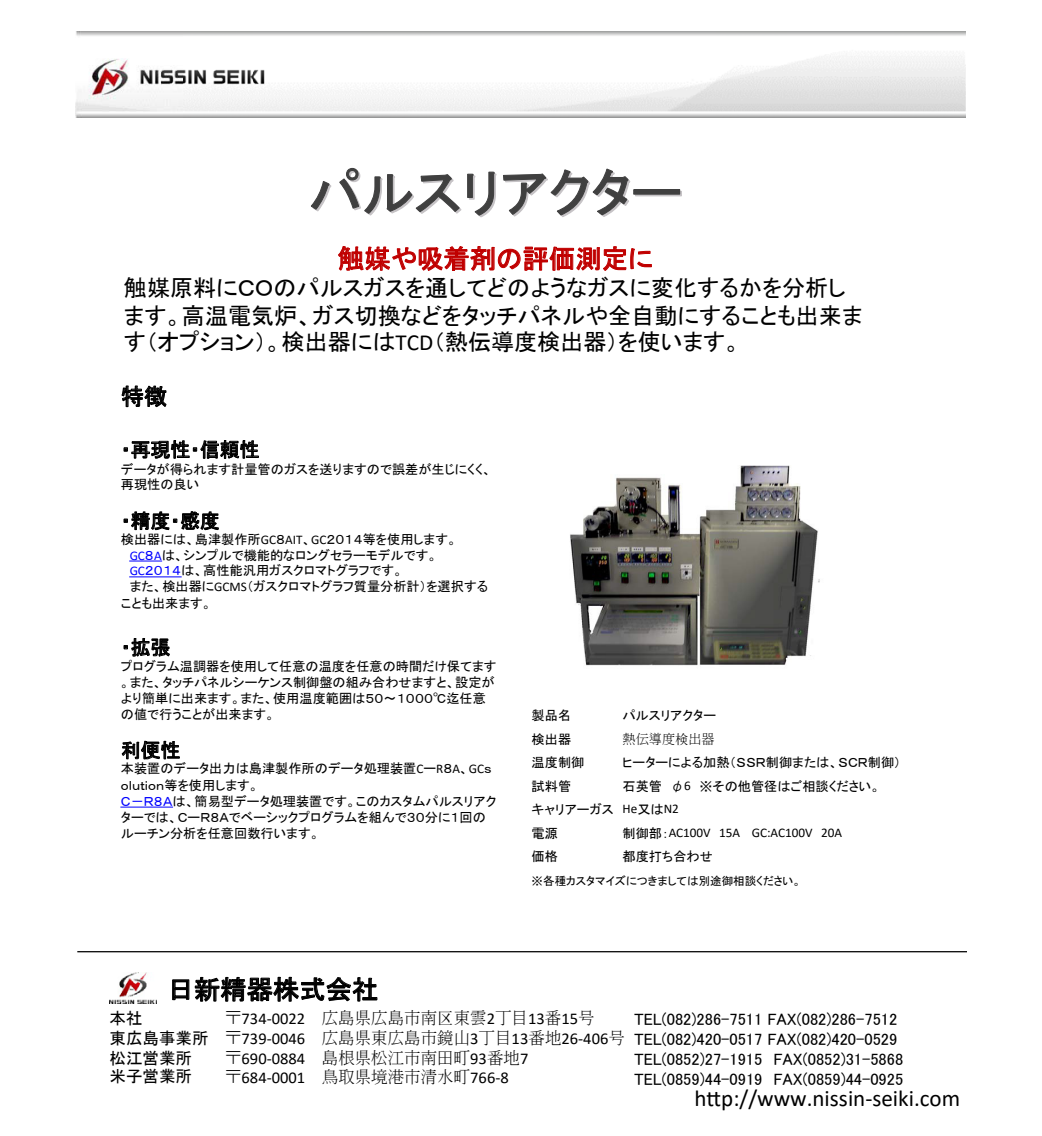
<style>
.page{position:relative;width:1042px;height:1136px;background:#fff}
.page>*{position:absolute;margin:0;border:0;box-sizing:border-box;transform-origin:0 0}
.t1{font:52.68px "MS P Gothic";color:#404040}
.t2{font:26.43px "MS P Gothic";color:#c00000}
.t3{font:26.43px "MS P Gothic";color:#000}
.t4{font:23.1px/26.8px "MS P Gothic";color:#000}
.t5{font:23.1px "Calibri";color:#000}
.t6{font:19.78px "MS P Gothic";color:#000}
.t7{font:16.45px/19.8px "MS P Gothic";color:#000}
.t8{font:16.45px "Calibri";color:#000}
.t9{font:300 16.45px "Adobe Ming Std";color:#000}
.t10{font:13.12px/16.1px "MS P Gothic";color:#000}
.t11{font:13.12px "Calibri";letter-spacing:-.005em;color:#000}
.t12{font:300 13.12px "Adobe Ming Std";letter-spacing:.005em;color:#000}
.t13{font:11.55px "MS P Gothic";color:#000}
.s1{font-family:"Calibri"}
.s2{font-family:"Calibri";color:#00f}
.s3{color:#00f}
.s4{font-family:"Sim Sun";font-weight:400}
.s5{font-family:"MS P Gothic"}
.s6{font-family:"Calibri";font-weight:400}
.s7{font-family:"Adobe Ming Std";font-weight:300}
</style>
<div class="page">
<div style="left:635px;top:191px;width:47px;height:5px;border:1px solid #c6c3c6"></div>
<svg style="left:311px;top:167px;width:185px;height:51px"></svg>
<svg style="left:503px;top:168px;width:127px;height:49px"></svg>
<div style="left:633px;top:189px;width:47px;height:6px;border:1px solid #404040"></div>
<hr style="left:77px;top:951px;width:889px;height:1px;background:#000">
<img style="left:109px;top:972px;width:47px;height:32px">
<svg style="left:172px;top:979px;width:17px;height:21px"></svg>
<svg style="left:195px;top:977px;width:182px;height:25px"></svg>
<svg style="left:121px;top:385px;width:46px;height:22px"></svg>
<svg style="left:124px;top:440px;width:135px;height:19px"></svg>
<svg style="left:124px;top:511px;width:95px;height:19px"></svg>
<hr style="left:130px;top:561px;width:32px;height:1px;background:#00f">
<hr style="left:130px;top:576px;width:51px;height:1px;background:#00f">
<svg style="left:124px;top:638px;width:46px;height:19px"></svg>
<svg style="left:122px;top:741px;width:58px;height:18px"></svg>
<hr style="left:121px;top:807px;width:52px;height:1px;background:#00f">
<svg style="left:338px;top:246px;width:314px;height:25px"></svg>
<img style="left:570px;top:465px;width:250px;height:201px">
<img style="left:76px;top:32px;width:889px;height:85px">
<h1 class="t1" style="left:308px;top:166px;width:375px">パルスリアクター</h1>
<h2 class="t2" style="left:338px;top:245px;width:316px">触媒や吸着剤の評価測定に</h2>
<h3 class="t4" style="left:124px;top:275px;width:740px">触媒原料にＣＯのパルスガスを通してどのようなガスに変化するかを分析します。高温電気炉、ガス切換などをタッチパネルや全自動にすることも出来ます（オプション）。検出器には<span class="s1">TCD</span>（熱伝導度検出器）を使います。</h3>
<h3 class="t4" style="left:121px;top:383px;width:48px">特徴</h3>
<h3 class="t6" style="left:121px;top:439px;width:140px">・再現性・信頼性</h3>
<p class="t10" style="left:121px;top:461px;width:372px">データが得られます計量管のガスを送りますので誤差が生じにくく、再現性の良い</p>
<h3 class="t6" style="left:121px;top:511px;width:100px">・精度・感度</h3>
<p class="t10" style="left:121px;top:531px;width:337px">検出器には、島津製作所<span class="s1">GC</span>８<span class="s1">AIT</span>、<span class="s1">GC</span>２０１４等を使用します。</p>
<p class="t10" style="left:130px;top:547px;width:309px"><span class="s2">GC</span><span class="s3">８</span><span class="s2">A</span>は、シンプルで機能的なロングセラーモデルです。</p>
<p class="t10" style="left:130px;top:562px;width:275px"><span class="s2">GC</span><span class="s3">２０１４</span>は、高性能汎用ガスクロマトグラフです。</p>
<p class="t10" style="left:130px;top:578px;width:360px">また、検出器に<span class="s1">GCMS</span>（ガスクロマトグラフ質量分析計）を選択する</p>
<p class="t10" style="left:121px;top:595px;width:92px">ことも出来ます。</p>
<h3 class="t6" style="left:121px;top:637px;width:51px">・拡張</h3>
<p class="t10" style="left:121px;top:659px;width:377px">プログラム温調器を使用して任意の温度を任意の時間だけ保てます。また、タッチパネルシーケンス制御盤の組み合わせますと、設定がより簡単に出来ます。また、使用温度範囲は５０～１０００℃迄任意の値で行うことが出来ます。</p>
<h3 class="t6" style="left:121px;top:740px;width:61px">利便性</h3>
<p class="t10" style="left:121px;top:760px;width:377px">本装置のデータ出力は島津製作所のデータ処理装置<span class="s1">C</span>ー<span class="s1">R</span>８<span class="s1">A</span>、<span class="s1">GC</span>ｓｏｌｕｔｉｏｎ等を使用します。<br><span class="s3">Ｃ－Ｒ８Ａ</span>は、簡易型データ処理装置です。このカスタムパルスリアクターでは、ＣーＲ８Ａでベーシックプログラムを組んで３０分に１回のルーチン分析を任意回数行います。</p>
<p class="t10" style="left:531px;top:707px;width:41px">製品名</p>
<p class="t10" style="left:622px;top:707px;width:95px">パルスリアクター</p>
<p class="t10" style="left:531px;top:731px;width:41px">検出器</p>
<p class="t12" style="left:622px;top:732px;width:94px">熱伝導度<span class="s4">検</span>出器</p>
<p class="t10" style="left:531px;top:754px;width:54px">温度制御</p>
<p class="t10" style="left:622px;top:754px;width:280px">ヒーターによる加熱（ＳＳＲ制御または、ＳＣＲ制御）</p>
<p class="t10" style="left:531px;top:778px;width:41px">試料管</p>
<p class="t10" style="left:531px;top:774px;width:350px;line-height:23.4px;text-indent:91px">石英管　φ<span class="s1">6</span>　※その他管径はご相談ください。キャリアーガス <span class="s1">He</span>又は<span class="s1">N2<br></span>電源</p>
<p class="t11" style="left:622px;top:823px;width:221px"><span class="s5">制御部：</span>AC100V 15A GC:AC100V 20A</p>
<p class="t10" style="left:531px;top:848px;width:28px">価格</p>
<p class="t10" style="left:622px;top:848px;width:92px">都度打ち合わせ</p>
<p class="t13" style="left:531px;top:875px;width:271px">※各種カスタマイズにつきましては別途御相談ください。</p>
<h2 class="t3" style="left:167px;top:976px;width:212px">日新精器株式会社</h2>
<p class="t9" style="left:225px;top:1009px;width:371px">〒<span class="s6">734-0022</span> 広島県広島市南<span class="s4">区</span>東雲<span class="s6">2</span>丁目<span class="s6">13</span>番<span class="s6">15</span>号</p>
<p class="t9" style="left:225px;top:1048px;width:305px">〒<span class="s6">690-0884</span> 島根県松江市南田町<span class="s6">93</span>番地<span class="s6">7</span></p>
<p class="t8" style="left:225px;top:1066px;width:285px"><span class="s7">〒</span>684-0001 <span class="s7">鳥取県境港市清水町</span>766-8</p>
<p class="t8" style="left:110px;top:1027px;width:517px"><span class="s5">東広島事業所　</span><span class="s7">〒</span>739-0046 <span class="s7">広島県東広島市鏡山</span>3<span class="s7">丁目</span>13<span class="s7">番地</span>26-406<span class="s7">号</span></p>
<p class="t7" style="left:110px;top:1049px;width:106px;line-height:18.4px">松江営業所　米子営業所　　</p>
<p class="t7" style="left:634px;top:1009px;width:271px">TEL(082)286-7511 FAX(082)286-7512<br>TEL(082)420-0517 FAX(082)420-0529<br>TEL(0852)27-1915　FAX(0852)31-5868<br>TEL(0859)44-0919　FAX(0859)44-0925</p>
<h3 class="t5" style="left:694px;top:1082px;width:267px">http://www.nissin-seiki.com</h3>
</div>
